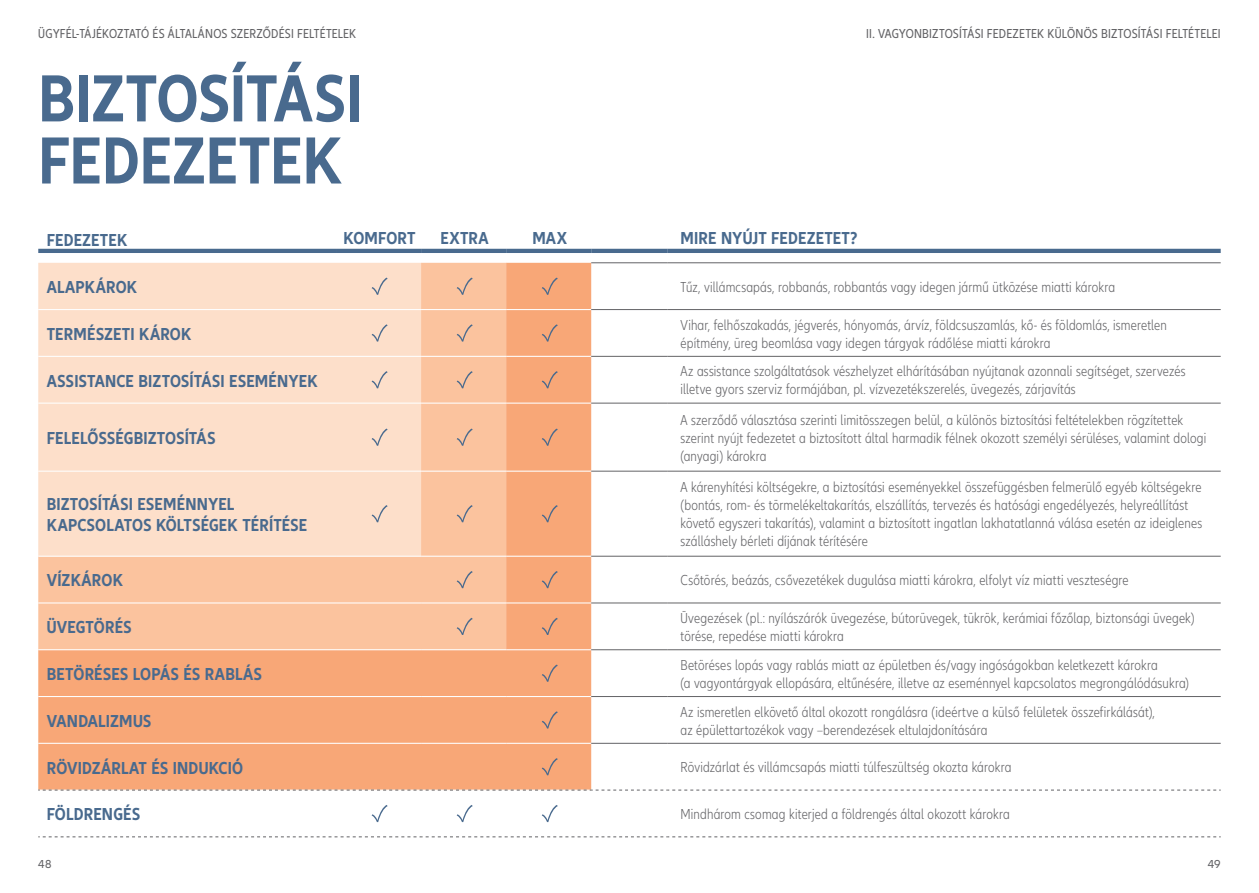
<style>
.page{position:relative;width:1259px;height:893px;background:#fff}
.page>*{position:absolute;margin:0;border:0;box-sizing:border-box;transform-origin:0 0}
.t1{font:700 condensed 69px/62.1px "Allianz Neo";letter-spacing:-.005em;color:#496a8e}
.CIM_12_UPPER_SZINES{font:700 condensed 18px/21px "Allianz Neo";letter-spacing:.005em;color:#496a8e}
.CIM_46_HU{font:300 condensed 15px/18px "Allianz Neo";letter-spacing:.01em;color:#636366}
.t2{font:condensed 13.5px "Allianz Neo";letter-spacing:.015em;color:#636366}
.t3{font:12px "Allianz Neo";color:#636366}
</style>
<div class="page">
<svg style="left:38px;top:263px;width:553px;height:527px;background:#fac3a1"></svg>
<hr style="left:38px;top:309px;width:298px;height:1px;background:#fff">
<hr style="left:336px;top:309px;width:85px;height:1px;background:#fff">
<hr style="left:421px;top:309px;width:85px;height:1px;background:#fff">
<hr style="left:506px;top:309px;width:85px;height:1px;background:#fff">
<hr style="left:38px;top:356px;width:298px;height:1px;background:#fff">
<hr style="left:336px;top:356px;width:85px;height:1px;background:#fff">
<hr style="left:421px;top:356px;width:85px;height:1px;background:#fff">
<hr style="left:506px;top:356px;width:85px;height:1px;background:#fff">
<hr style="left:38px;top:403px;width:298px;height:1px;background:#fff">
<hr style="left:336px;top:403px;width:85px;height:1px;background:#fff">
<hr style="left:421px;top:403px;width:85px;height:1px;background:#fff">
<hr style="left:506px;top:403px;width:85px;height:1px;background:#fff">
<hr style="left:38px;top:471px;width:298px;height:1px;background:#fff">
<hr style="left:336px;top:471px;width:85px;height:1px;background:#fff">
<hr style="left:421px;top:471px;width:85px;height:1px;background:#fff">
<hr style="left:506px;top:471px;width:85px;height:1px;background:#fff">
<hr style="left:38px;top:556px;width:298px;height:1px;background:#fff">
<hr style="left:336px;top:556px;width:85px;height:1px;background:#fff">
<hr style="left:421px;top:556px;width:85px;height:1px;background:#fff">
<hr style="left:506px;top:556px;width:85px;height:1px;background:#fff">
<hr style="left:38px;top:602px;width:298px;height:1px;background:#fff">
<hr style="left:336px;top:602px;width:85px;height:1px;background:#fff">
<hr style="left:421px;top:602px;width:85px;height:1px;background:#fff">
<hr style="left:506px;top:602px;width:85px;height:1px;background:#fff">
<hr style="left:38px;top:649px;width:298px;height:1px;background:#fff">
<hr style="left:336px;top:649px;width:85px;height:1px;background:#fff">
<hr style="left:421px;top:649px;width:85px;height:1px;background:#fff">
<hr style="left:506px;top:649px;width:85px;height:1px;background:#fff">
<hr style="left:38px;top:696px;width:298px;height:1px;background:#fff">
<hr style="left:336px;top:696px;width:85px;height:1px;background:#fff">
<hr style="left:421px;top:696px;width:85px;height:1px;background:#fff">
<hr style="left:506px;top:696px;width:85px;height:1px;background:#fff">
<hr style="left:38px;top:743px;width:298px;height:1px;background:#fff">
<hr style="left:336px;top:743px;width:85px;height:1px;background:#fff">
<hr style="left:421px;top:743px;width:85px;height:1px;background:#fff">
<hr style="left:506px;top:743px;width:85px;height:1px;background:#fff">
<hr style="left:38px;top:249px;width:298px;height:4px;background:#496a8e">
<hr style="left:336px;top:249px;width:85px;height:4px;background:#496a8e">
<hr style="left:421px;top:249px;width:85px;height:4px;background:#496a8e">
<hr style="left:506px;top:249px;width:85px;height:4px;background:#496a8e">
<hr style="left:591px;top:249px;width:77px;height:4px;background:#496a8e">
<hr style="left:668px;top:249px;width:552px;height:4px;background:#496a8e">
<svg style="left:38px;top:836px;width:1182px;height:1px"></svg>
<hr style="left:591px;top:262px;width:77px;height:1px;background:#636366">
<hr style="left:668px;top:262px;width:552px;height:1px;background:#636366">
<hr style="left:591px;top:309px;width:77px;height:1px;background:#636366">
<hr style="left:668px;top:309px;width:552px;height:1px;background:#636366">
<hr style="left:591px;top:356px;width:77px;height:1px;background:#636366">
<hr style="left:668px;top:356px;width:552px;height:1px;background:#636366">
<hr style="left:591px;top:403px;width:77px;height:1px;background:#636366">
<hr style="left:668px;top:403px;width:552px;height:1px;background:#636366">
<hr style="left:591px;top:471px;width:77px;height:1px;background:#636366">
<hr style="left:668px;top:471px;width:552px;height:1px;background:#636366">
<hr style="left:591px;top:556px;width:77px;height:1px;background:#636366">
<hr style="left:668px;top:556px;width:552px;height:1px;background:#636366">
<hr style="left:591px;top:603px;width:77px;height:1px;background:#636366">
<hr style="left:668px;top:603px;width:552px;height:1px;background:#636366">
<hr style="left:591px;top:649px;width:77px;height:1px;background:#636366">
<hr style="left:668px;top:649px;width:552px;height:1px;background:#636366">
<hr style="left:591px;top:696px;width:77px;height:1px;background:#636366">
<hr style="left:668px;top:696px;width:552px;height:1px;background:#636366">
<hr style="left:591px;top:743px;width:77px;height:1px;background:#636366">
<hr style="left:668px;top:743px;width:552px;height:1px;background:#636366">
<svg style="left:38px;top:790px;width:1182px;height:1px"></svg>
<svg style="left:372px;top:278px;width:15px;height:17px"></svg>
<svg style="left:457px;top:278px;width:15px;height:17px"></svg>
<svg style="left:542px;top:278px;width:16px;height:17px"></svg>
<svg style="left:372px;top:324px;width:15px;height:18px"></svg>
<svg style="left:457px;top:324px;width:15px;height:18px"></svg>
<svg style="left:542px;top:324px;width:16px;height:18px"></svg>
<svg style="left:372px;top:371px;width:15px;height:17px"></svg>
<svg style="left:457px;top:371px;width:15px;height:17px"></svg>
<svg style="left:542px;top:371px;width:16px;height:17px"></svg>
<svg style="left:372px;top:428px;width:15px;height:18px"></svg>
<svg style="left:457px;top:428px;width:15px;height:18px"></svg>
<svg style="left:542px;top:428px;width:16px;height:18px"></svg>
<svg style="left:372px;top:505px;width:15px;height:17px"></svg>
<svg style="left:457px;top:505px;width:15px;height:17px"></svg>
<svg style="left:542px;top:505px;width:16px;height:17px"></svg>
<svg style="left:457px;top:571px;width:15px;height:17px"></svg>
<svg style="left:542px;top:571px;width:16px;height:17px"></svg>
<svg style="left:457px;top:618px;width:15px;height:17px"></svg>
<svg style="left:542px;top:618px;width:16px;height:17px"></svg>
<svg style="left:542px;top:664px;width:16px;height:18px"></svg>
<svg style="left:542px;top:711px;width:16px;height:17px"></svg>
<svg style="left:542px;top:758px;width:16px;height:17px"></svg>
<svg style="left:372px;top:805px;width:15px;height:17px"></svg>
<svg style="left:457px;top:805px;width:15px;height:17px"></svg>
<svg style="left:542px;top:805px;width:16px;height:17px"></svg>
<p class="t2" style="left:38px;top:26px;width:319px">ÜGYFÉL-TÁJÉKOZTATÓ ÉS ÁLTALÁNOS SZERZŐDÉSI FELTÉTELEK</p>
<p class="t2" style="left:866px;top:26px;width:356px">II. VAGYONBIZTOSÍTÁSI FEDEZETEK KÜLÖNÖS BIZTOSÍTÁSI FELTÉTELEI</p>
<p class="t1" style="left:38px;top:69px;width:325px">BIZTOSÍTÁSI<br>FEDEZETEK</p>
<p class="CIM_12_UPPER_SZINES" style="left:47px;top:230px;width:82px">FEDEZETEK</p>
<p class="CIM_12_UPPER_SZINES" style="left:344px;top:228px;width:73px">KOMFORT</p>
<p class="CIM_12_UPPER_SZINES" style="left:440px;top:228px;width:50px">EXTRA</p>
<p class="CIM_12_UPPER_SZINES" style="left:532px;top:228px;width:36px">MAX</p>
<p class="CIM_12_UPPER_SZINES" style="left:680px;top:228px;width:178px">MIRE NYÚJT FEDEZETET?</p>
<p class="CIM_12_UPPER_SZINES" style="left:47px;top:277px;width:92px">ALAPKÁROK</p>
<p class="CIM_46_HU" style="left:680px;top:278px;width:436px">Tűz, villámcsapás, robbanás, robbantás vagy idegen jármű ütközése miatti károkra</p>
<p class="CIM_12_UPPER_SZINES" style="left:47px;top:324px;width:146px">TERMÉSZETI KÁROK</p>
<p class="CIM_46_HU" style="left:680px;top:316px;width:488px">Vihar, felhőszakadás, jégverés, hónyomás, árvíz, földcsuszamlás, kő- és földomlás, ismeretlen építmény, üreg beomlása vagy idegen tárgyak rádőlése miatti károkra</p>
<p class="CIM_12_UPPER_SZINES" style="left:47px;top:371px;width:272px">ASSISTANCE BIZTOSÍTÁSI ESEMÉNYEK</p>
<p class="CIM_46_HU" style="left:680px;top:363px;width:506px">Az assistance szolgáltatások vészhelyzet elhárításában nyújtanak azonnali segítséget, szervezés illetve gyors szerviz formájában, pl. vízvezetékszerelés, üvegezés, zárjavítás</p>
<p class="CIM_12_UPPER_SZINES" style="left:47px;top:428px;width:170px">FELELŐSSÉGBIZTOSÍTÁS</p>
<p class="CIM_46_HU" style="left:680px;top:411px;width:527px">A szerződő választása szerinti limitösszegen belül, a különös biztosítási feltételekben rögzítettek szerint nyújt fedezetet a biztosított által harmadik félnek okozott személyi sérüléses, valamint dologi (anyagi) károkra</p>
<p class="CIM_12_UPPER_SZINES" style="left:47px;top:494px;width:262px">BIZTOSÍTÁSI ESEMÉNNYEL<br>KAPCSOLATOS KÖLTSÉGEK TÉRÍTÉSE</p>
<p class="CIM_46_HU" style="left:680px;top:479px;width:523px">A kárenyhítési költségekre, a biztosítási eseményekkel összefüggésben felmerülő egyéb költségekre (bontás, rom- és törmelékeltakarítás, elszállítás, tervezés és hatósági engedélyezés, helyreállítást követő egyszeri takarítás), valamint a biztosított ingatlan lakhatatlanná válása esetén az ideiglenes szálláshely bérleti díjának térítésére</p>
<p class="CIM_12_UPPER_SZINES" style="left:47px;top:570px;width:78px">VÍZKÁROK</p>
<p class="CIM_46_HU" style="left:680px;top:572px;width:450px">Csőtörés, beázás, csővezetékek dugulása miatti károkra, elfolyt víz miatti veszteségre</p>
<p class="CIM_12_UPPER_SZINES" style="left:47px;top:617px;width:86px">ÜVEGTÖRÉS</p>
<p class="CIM_46_HU" style="left:680px;top:610px;width:515px">Üvegezések (pl.: nyílászárók üvegezése, bútorüvegek, tükrök, kerámiai főzőlap, biztonsági üvegek) törése, repedése miatti károkra</p>
<p class="CIM_12_UPPER_SZINES" style="left:47px;top:664px;width:217px">BETÖRÉSES LOPÁS ÉS RABLÁS</p>
<p class="CIM_46_HU" style="left:680px;top:656px;width:510px">Betöréses lopás vagy rablás miatt az épületben és/vagy ingóságokban keletkezett károkra<br>(a vagyontárgyak ellopására, eltűnésére, illetve az eseménnyel kapcsolatos megrongálódásukra)</p>
<p class="CIM_12_UPPER_SZINES" style="left:47px;top:711px;width:106px">VANDALIZMUS</p>
<p class="CIM_46_HU" style="left:680px;top:703px;width:476px">Az ismeretlen elkövető által okozott rongálásra (ideértve a külső felületek összefirkálását), az épülettartozékok vagy –berendezések eltulajdonítására</p>
<p class="CIM_12_UPPER_SZINES" style="left:47px;top:757px;width:198px">RÖVIDZÁRLAT ÉS INDUKCIÓ</p>
<p class="CIM_46_HU" style="left:680px;top:759px;width:332px">Rövidzárlat és villámcsapás miatti túlfeszültség okozta károkra</p>
<p class="CIM_12_UPPER_SZINES" style="left:47px;top:804px;width:95px">FÖLDRENGÉS</p>
<p class="CIM_46_HU" style="left:680px;top:806px;width:331px">Mindhárom csomag kiterjed a földrengés által okozott károkra</p>
<p class="t3" style="left:38px;top:857px;width:15px">48</p>
<p class="t3" style="left:1207px;top:857px;width:14px">49</p>
</div>
